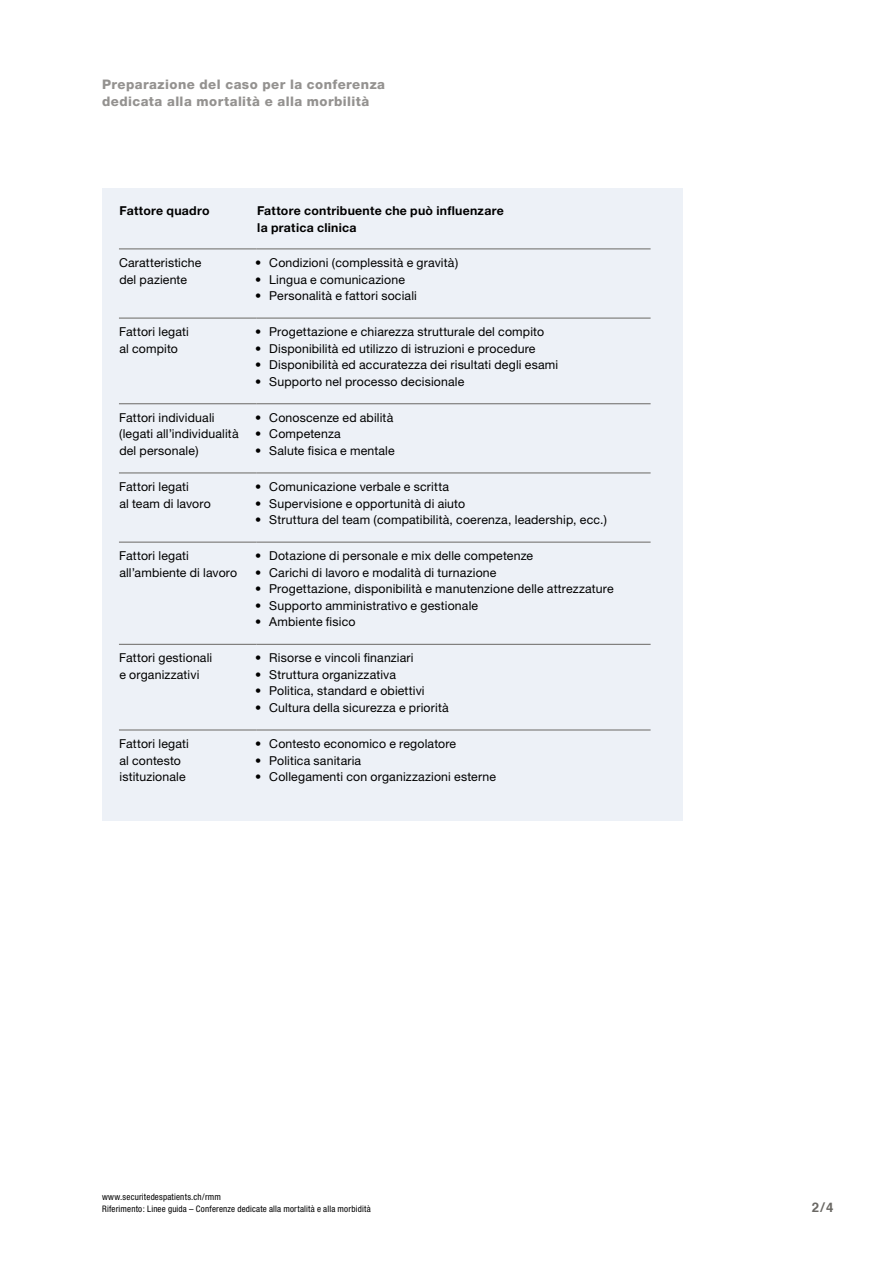
<style>
.page{position:relative;width:893px;height:1263px;background:#fff}
.page>*{position:absolute;margin:0;border:0;box-sizing:border-box;transform-origin:0 0}
.t1{font:800 13.2px/17.7px "Helvetica Neue";letter-spacing:.035em;color:#949290}
.t2{font:700 13.2px "Helvetica";color:#6a6864}
.t3{font:12.3px/16.5px "Helvetica Neue";letter-spacing:.015em;color:#000}
.t4{font:700 12.3px/16.5px "Helvetica Neue";letter-spacing:.02em;color:#000}
.t5{font:condensed 9px/12.3px "Helvetica Neue";letter-spacing:.02em;color:#000}
</style>
<div class="page">
<div style="left:102px;top:188px;width:580px;height:633px;background:#edf1f7"></div>
<hr style="left:119px;top:249px;width:138px;height:1px;background:#6a6864">
<hr style="left:257px;top:249px;width:394px;height:1px;background:#6a6864">
<hr style="left:119px;top:318px;width:138px;height:1px;background:#6a6864">
<hr style="left:257px;top:318px;width:394px;height:1px;background:#6a6864">
<hr style="left:119px;top:403px;width:138px;height:1px;background:#6a6864">
<hr style="left:257px;top:403px;width:394px;height:1px;background:#6a6864">
<hr style="left:119px;top:473px;width:138px;height:1px;background:#6a6864">
<hr style="left:257px;top:473px;width:394px;height:1px;background:#6a6864">
<hr style="left:119px;top:542px;width:138px;height:1px;background:#6a6864">
<hr style="left:257px;top:542px;width:394px;height:1px;background:#6a6864">
<hr style="left:119px;top:644px;width:138px;height:1px;background:#6a6864">
<hr style="left:257px;top:644px;width:394px;height:1px;background:#6a6864">
<hr style="left:119px;top:730px;width:138px;height:1px;background:#6a6864">
<hr style="left:257px;top:730px;width:394px;height:1px;background:#6a6864">
<p class="t1" style="left:102px;top:75px;width:285px">Preparazione del caso per la conferenza dedicata alla mortalità e alla morbilità</p>
<p class="t4" style="left:119px;top:202px;width:92px">Fattore quadro</p>
<p class="t4" style="left:257px;top:202px;width:248px">Fattore contribuente che può influenzare la pratica clinica</p>
<p class="t3" style="left:119px;top:254px;width:84px">Caratteristiche del paziente</p>
<p class="t3" style="left:255px;top:254px;width:204px">• Condizioni (complessità e gravità)</p>
<p class="t3" style="left:255px;top:271px;width:151px">• Lingua e comunicazione</p>
<p class="t3" style="left:255px;top:287px;width:163px">• Personalità e fattori sociali</p>
<p class="t3" style="left:119px;top:323px;width:71px">Fattori legati al compito</p>
<p class="t3" style="left:255px;top:323px;width:290px">• Progettazione e chiarezza strutturale del compito</p>
<p class="t3" style="left:255px;top:340px;width:282px">• Disponibilità ed utilizzo di istruzioni e procedure</p>
<p class="t3" style="left:255px;top:356px;width:304px">• Disponibilità ed accuratezza dei risultati degli esami</p>
<p class="t3" style="left:255px;top:373px;width:211px">• Supporto nel processo decisionale</p>
<p class="t3" style="left:119px;top:409px;width:121px">Fattori individuali (legati all’individualità del personale)</p>
<p class="t3" style="left:255px;top:409px;width:140px">• Conoscenze ed abilità</p>
<p class="t3" style="left:255px;top:426px;width:87px">• Competenza</p>
<p class="t3" style="left:255px;top:442px;width:141px">• Salute fisica e mentale</p>
<p class="t3" style="left:119px;top:478px;width:93px">Fattori legati<br>al team di lavoro</p>
<p class="t3" style="left:255px;top:478px;width:195px">• Comunicazione verbale e scritta</p>
<p class="t3" style="left:255px;top:495px;width:211px">• Supervisione e opportunità di aiuto</p>
<p class="t3" style="left:255px;top:511px;width:353px">• Struttura del team (compatibilità, coerenza, leadership, ecc.)</p>
<p class="t3" style="left:119px;top:547px;width:119px">Fattori legati all’ambiente di lavoro</p>
<p class="t3" style="left:255px;top:547px;width:279px">• Dotazione di personale e mix delle competenze</p>
<p class="t3" style="left:255px;top:564px;width:243px">• Carichi di lavoro e modalità di turnazione</p>
<p class="t3" style="left:255px;top:580px;width:360px">• Progettazione, disponibilità e manutenzione delle attrezzature</p>
<p class="t3" style="left:255px;top:597px;width:224px">• Supporto amministrativo e gestionale</p>
<p class="t3" style="left:255px;top:613px;width:102px">• Ambiente fisico</p>
<p class="t3" style="left:119px;top:650px;width:95px">Fattori gestionali e organizzativi</p>
<p class="t3" style="left:255px;top:650px;width:160px">• Risorse e vincoli finanziari</p>
<p class="t3" style="left:255px;top:666px;width:142px">• Struttura organizzativa</p>
<p class="t3" style="left:255px;top:683px;width:171px">• Politica, standard e obiettivi</p>
<p class="t3" style="left:255px;top:699px;width:195px">• Cultura della sicurezza e priorità</p>
<p class="t3" style="left:119px;top:735px;width:71px">Fattori legati al contesto istituzionale</p>
<p class="t3" style="left:255px;top:735px;width:203px">• Contesto economico e regolatore</p>
<p class="t3" style="left:255px;top:752px;width:108px">• Politica sanitaria</p>
<p class="t3" style="left:255px;top:768px;width:242px">• Collegamenti con organizzazioni esterne</p>
<p class="t5" style="left:102px;top:1190px;width:270px">www.securitedespatients.ch/rmm<br>Riferimento: Linee guida – Conferenze dedicate alla mortalità e alla morbidità</p>
<p class="t2" style="left:812px;top:1197px;width:23px">2/4</p>
</div>
